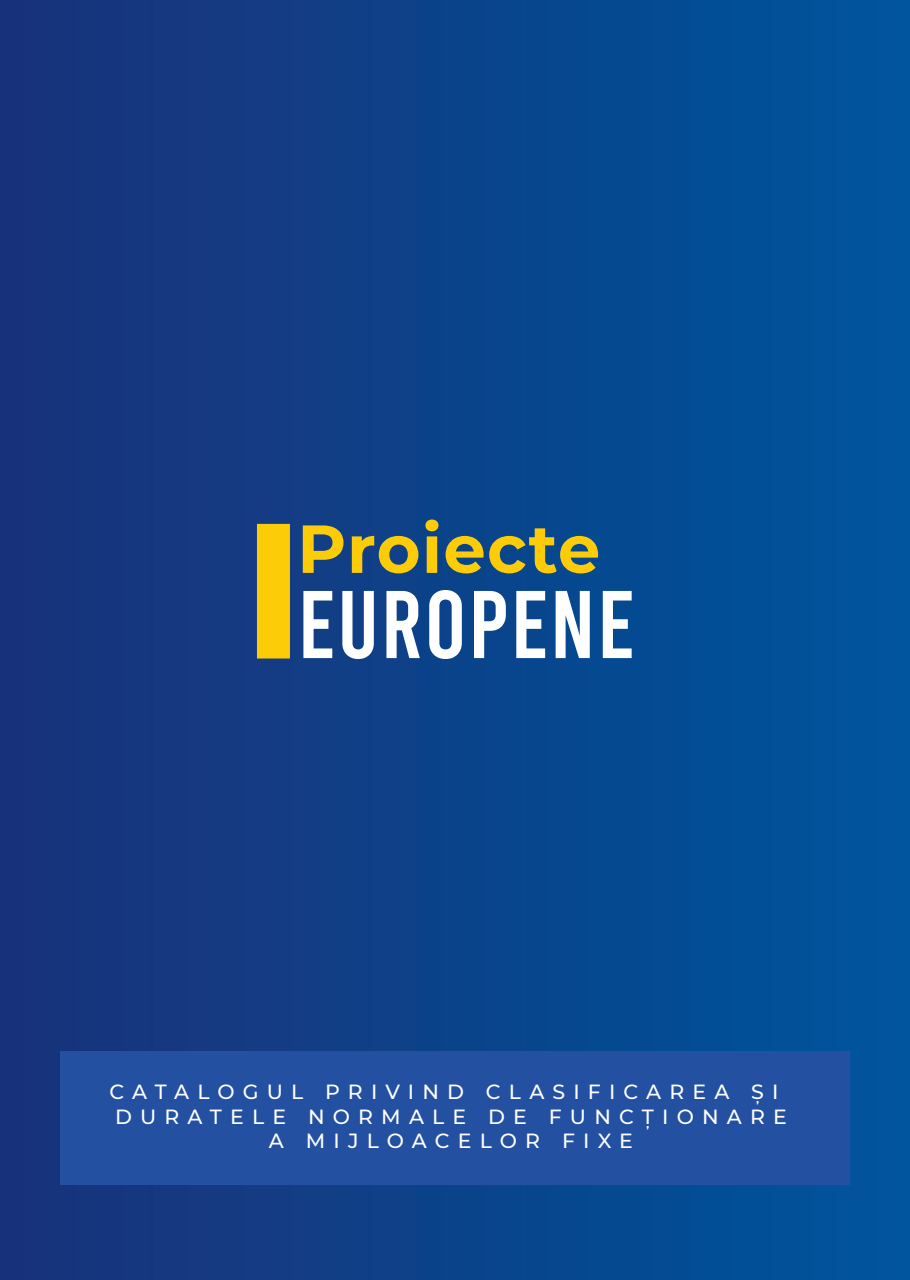
<style>
.page{position:relative;width:910px;height:1280px;background:#fff}
.page>*{position:absolute;margin:0;border:0;box-sizing:border-box;transform-origin:0 0}
.t1{font:95.85px "Bebas";letter-spacing:.02em;color:#fff}
.t2{font:700 67.8px "Montserrat";letter-spacing:.02em;color:#fdcc09}
.t3{font:500 20.4px/24.6px "Montserrat";letter-spacing:.4em;color:#fff;text-align:center}
</style>
<div class="page">
<div style="left:0;top:0;width:910px;height:1280px;background:linear-gradient(to right,#1a3179,#00559d)"></div>
<div style="left:257px;top:524px;width:33px;height:134px;background:#fdcc09"></div>
<div style="left:60px;top:1051px;width:790px;height:134px;background:#2450a2"></div>
<h2 class="t2" style="left:297px;top:519px;width:305px">Proiecte</h2>
<h1 class="t1" style="left:298px;top:569px;width:338px">EUROPENE</h1>
<p class="t3" style="left:110px;top:1079px;width:679px">CATALOGUL PRIVIND CLASIFICAREA ȘI<br>DURATELE NORMALE DE FUNCȚIONARE<br>A MIJLOACELOR FIXE</p>
</div>
